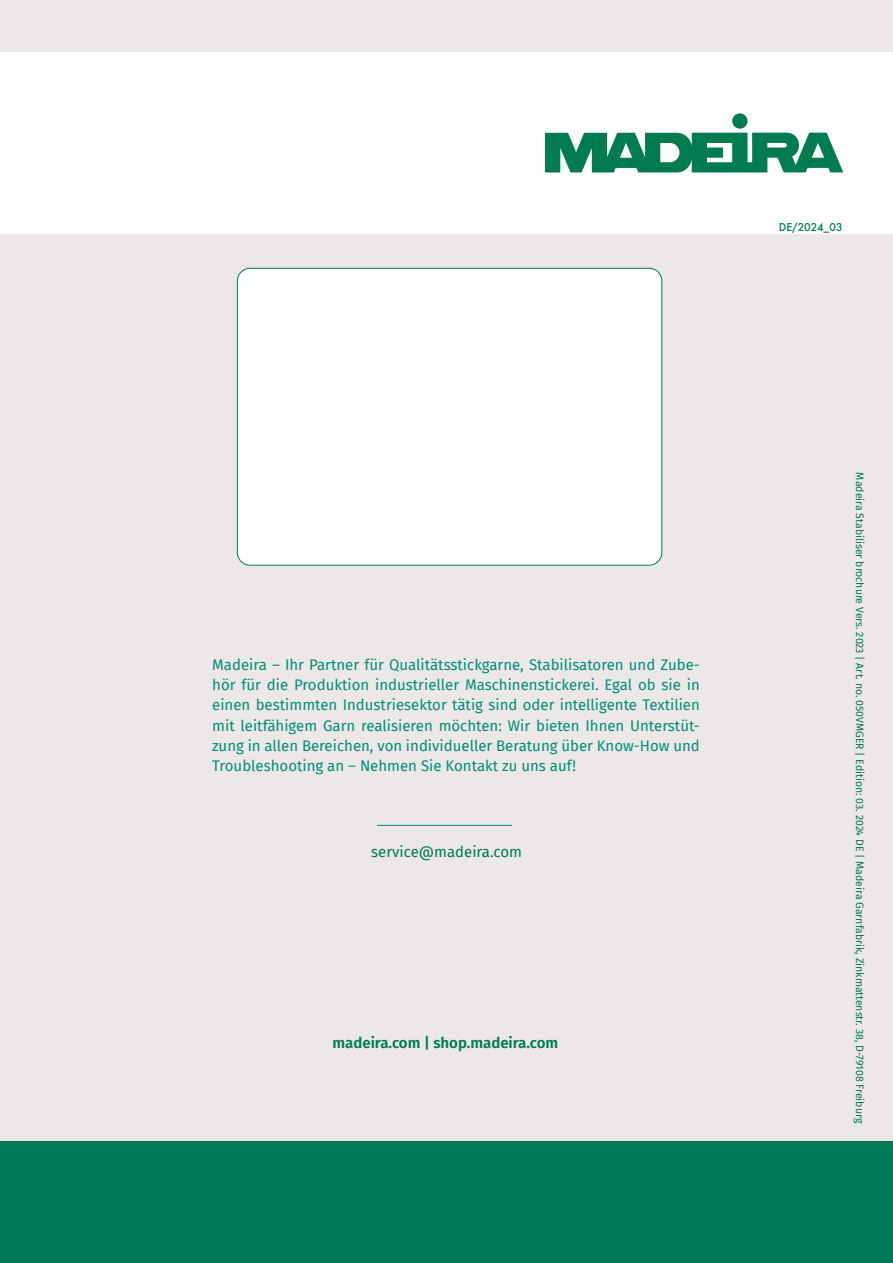
<style>
.page{position:relative;width:893px;height:1263px;background:#ece8e7}
.page>*{position:absolute;margin:0;border:0;box-sizing:border-box;transform-origin:0 0}
.t1{font:15px/20.2px "Fira Sans";color:#008e75;text-align:justify}
.t2{font:600 15px "Fira Sans";color:#007c50}
.t3{font:15px "Fira Sans";color:#007954}
.t4{font:10.5px "Fira Sans";color:#007954}
.t5{font:500 10.5px "Futura";color:#007c50}
</style>
<div class="page">
<div style="left:0;top:52px;width:893px;height:182px;background:#fff"></div>
<div style="left:237px;top:268px;width:425px;height:297px;background:#fff;border-radius:13px"></div>
<div style="left:237px;top:268px;width:425px;height:298px;border:1px solid #007c50;border-radius:13px"></div>
<hr style="left:377px;top:825px;width:135px;height:1px;background:#008e75">
<svg style="left:545px;top:133px;width:298px;height:39px"></svg>
<div style="left:732px;top:113px;width:15px;height:16px;background:#007c50;border-radius:50%"></div>
<div style="left:0;top:1142px;width:893px;height:121px;background:#007954"></div>
<p class="t5" style="left:779px;top:220px;width:65px">DE/2024_03</p>
<p class="t1" style="left:212px;top:654px;width:489px">Madeira – Ihr Partner für Qualitätsstickgarne, Stabilisatoren und Zube&shy;hör für die Produktion industrieller Maschinenstickerei. Egal ob sie in einen bestimmten Industriesektor tätig sind oder intelligente Textilien mit leitfähigem Garn realisieren möchten: Wir bieten Ihnen Unterstüt&shy;zung in allen Bereichen, von individueller Beratung über Know-How und Troubleshooting an – Nehmen Sie Kontakt zu uns auf!</p>
<p class="t3" style="left:371px;top:841px;width:152px">service@madeira.com</p>
<p class="t2" style="left:333px;top:1031px;width:227px">madeira.com | shop.madeira.com</p>
<p class="t4" style="left:868px;top:472px;width:652px;rotate:90deg">Madeira Stabiliser brochure Vers. 2023 | Art. no. 050VMGER | Edition: 03. 2024 DE | Madeira Garnfabrik, Zinkmattenstr. 38, D-79108 Freiburg</p>
</div>
